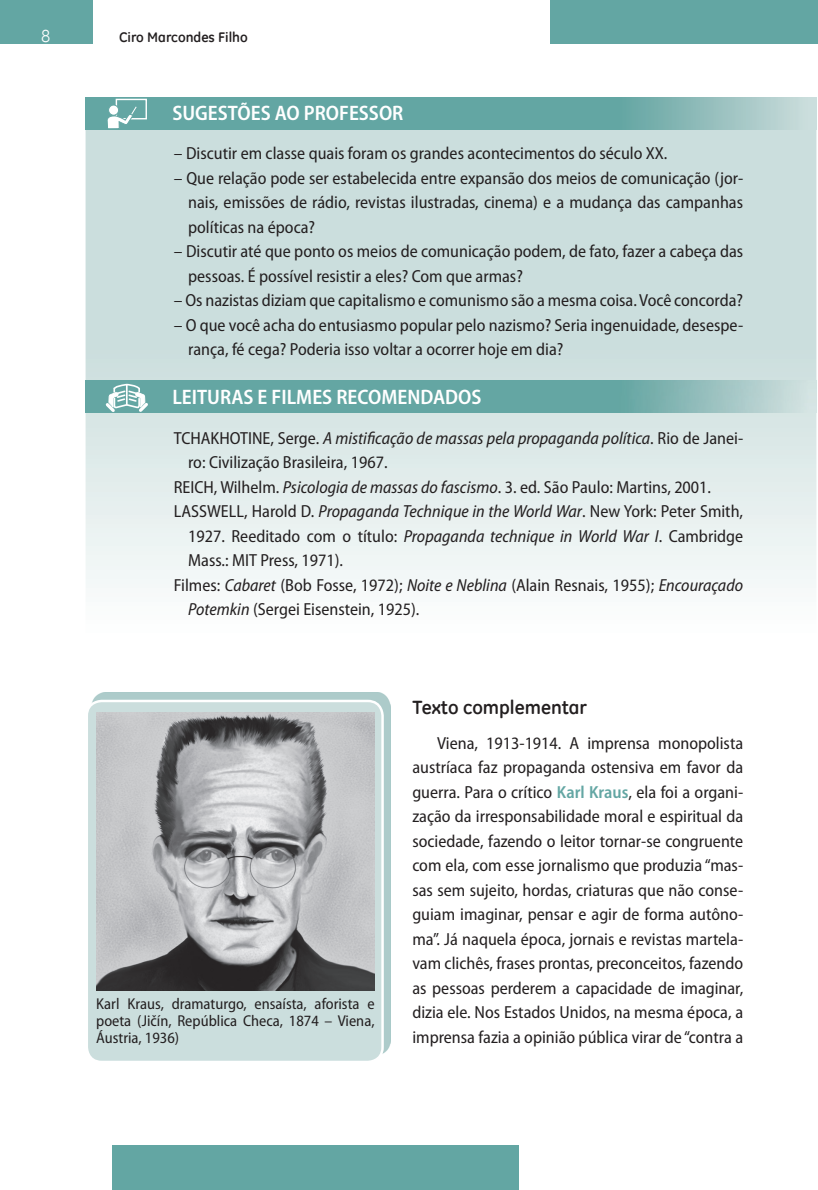
<style>
.page{position:relative;width:818px;height:1190px;background:#fff}
.page>*{position:absolute;margin:0;border:0;box-sizing:border-box;transform-origin:0 0}
.t1{font:600 semi-condensed 21px "Myriad Pro";color:#fff}
.t2{font:700 19.25px "GE Inspira";color:#231f20}
.t3{font:semi-condensed 17.5px/24.5px "Myriad Pro";color:#231f20;text-align:justify}
.t4{font:italic semi-condensed 17.5px "Myriad Pro";color:#231f20}
.t5{font:17.5px "GE Inspira";color:#fff}
.t6{font:semi-condensed 15.75px/17.3px "Myriad Pro";color:#231f20;text-align:justify}
.t7{font:700 14px "GE Inspira";color:#231f20}
.s1{font-style:normal}
.s2{font-style:italic}
.s3{font-weight:600;color:#63a6a3}
</style>
<div class="page">
<hr style="left:817px;top:0;width:1px;height:44px;background:#63a6a3">
<div style="left:550px;top:0;width:267px;height:44px;background:#63a6a3"></div>
<div style="left:0;top:0;width:93px;height:44px;background:#63a6a3"></div>
<div style="left:112px;top:1144px;width:407px;height:45px;background:#63a6a3"></div>
<svg style="left:86px;top:129px;width:730px;height:459px;background:#d5e4e3"></svg>
<hr style="left:816px;top:381px;width:1px;height:31px;background:#d5e4e2">
<img style="left:86px;top:381px;width:730px;height:31px">
<svg style="left:103px;top:356px;width:48px;height:59px;background:#abcdcc"></svg>
<img style="left:86px;top:98px;width:730px;height:31px">
<div style="left:116px;top:99px;width:31px;height:20px;background:#63a6a3;border:1px solid #fff"></div>
<div style="left:108px;top:105px;width:11px;height:10px;border:1px solid #63a6a3;border-radius:50%"></div>
<svg style="left:106px;top:106px;width:31px;height:23px"></svg>
<div style="left:92px;top:692px;width:298px;height:363px;background:#adcbca"></div>
<div style="left:87px;top:701px;width:295px;height:360px;background:#cbdedd;border-radius:15px"></div>
<div style="left:86px;top:699px;width:298px;height:364px;border:2px solid #fff;border-radius:15px"></div>
<img style="left:96px;top:712px;width:278px;height:278px">
<p class="t5" style="left:41px;top:25px;width:11px">8</p>
<p class="t7" style="left:119px;top:28px;width:130px">Ciro Marcondes Filho</p>
<p class="t1" style="left:172px;top:100px;width:232px">SUGESTÕES AO PROFESSOR</p>
<p class="t3" style="left:174px;top:141px;width:495px">– Discutir em classe quais foram os grandes acontecimentos do século XX.</p>
<p class="t3" style="left:188px;top:165px;width:556px;text-indent:-14px">– Que relação pode ser estabelecida entre expansão dos meios de comunicação (jor&shy;nais, emissões de rádio, revistas ilustradas, cinema) e a mudança das campanhas políticas na época?</p>
<p class="t3" style="left:188px;top:239px;width:556px;text-indent:-14px">– Discutir até que ponto os meios de comunicação podem, de fato, fazer a cabeça das pessoas. É possível resistir a eles? Com que armas?</p>
<p class="t3" style="left:174px;top:288px;width:570px">– Os nazistas diziam que capitalismo e comunismo são a mesma coisa. Você concorda?</p>
<p class="t3" style="left:188px;top:312px;width:556px;text-indent:-14px">– O que você acha do entusiasmo popular pelo nazismo? Seria ingenuidade, desespe&shy;rança, fé cega? Poderia isso voltar a ocorrer hoje em dia?</p>
<p class="t1" style="left:172px;top:384px;width:311px">LEITURAS E FILMES RECOMENDADOS</p>
<p class="t4" style="left:174px;top:427px;width:571px"><span class="s1">TCHAKHOTINE, Serge.</span> A mistificação de massas pela propaganda política<span class="s1">. Rio de Janei-</span></p>
<p class="t3" style="left:188px;top:450px;width:201px">ro: Civilização Brasileira, 1967.</p>
<p class="t3" style="left:174px;top:474px;width:538px">REICH, Wilhelm. <span class="s2">Psicologia de massas do fascismo</span>. 3. ed. São Paulo: Martins, 2001.</p>
<p class="t3" style="left:174px;top:499px;width:571px">LASSWELL, Harold D. <span class="s2">Propaganda Technique in the World War</span>. New York: Peter Smith,</p>
<p class="t3" style="left:188px;top:523px;width:556px">1927. Reeditado com o título: <span class="s2">Propaganda technique in World War I</span>. Cambridge</p>
<p class="t3" style="left:188px;top:548px;width:156px">Mass.: MIT Press, 1971).</p>
<p class="t3" style="left:174px;top:572px;width:570px">Filmes: <span class="s2">Cabaret</span> (Bob Fosse, 1972); <span class="s2">Noite e Neblina</span> (Alain Resnais, 1955); <span class="s2">Encouraçado</span></p>
<p class="t3" style="left:188px;top:597px;width:233px"><span class="s2">Potemkin</span> (Sergei Eisenstein, 1925).</p>
<p class="t6" style="left:96px;top:994px;width:280px">Karl Kraus, dramaturgo, ensaísta, aforista e poeta (Jičín, República Checa, 1874 – Viena, Áustria, 1936)</p>
<p class="t2" style="left:412px;top:695px;width:176px">Texto complementar</p>
<p class="t3" style="left:412px;top:730px;width:332px;text-indent:25px">Viena, 1913-1914. A imprensa monopolista austríaca faz propaganda ostensiva em favor da guerra. Para o crítico <span class="s3">Karl Kraus</span>, ela foi a organi&shy;zação da irresponsabilidade moral e espiritual da sociedade, fazendo o leitor tornar-se congruente com ela, com esse jornalismo que produzia “mas&shy;sas sem sujeito, hordas, criaturas que não conse&shy;guiam imaginar, pensar e agir de forma autôno&shy;ma”. Já naquela época, jornais e revistas martela&shy;vam clichês, frases prontas, preconceitos, fazendo as pessoas perderem a capacidade de imaginar, dizia ele. Nos Estados Unidos, na mesma época, a imprensa fazia a opinião pública virar de “contra a</p>
</div>
